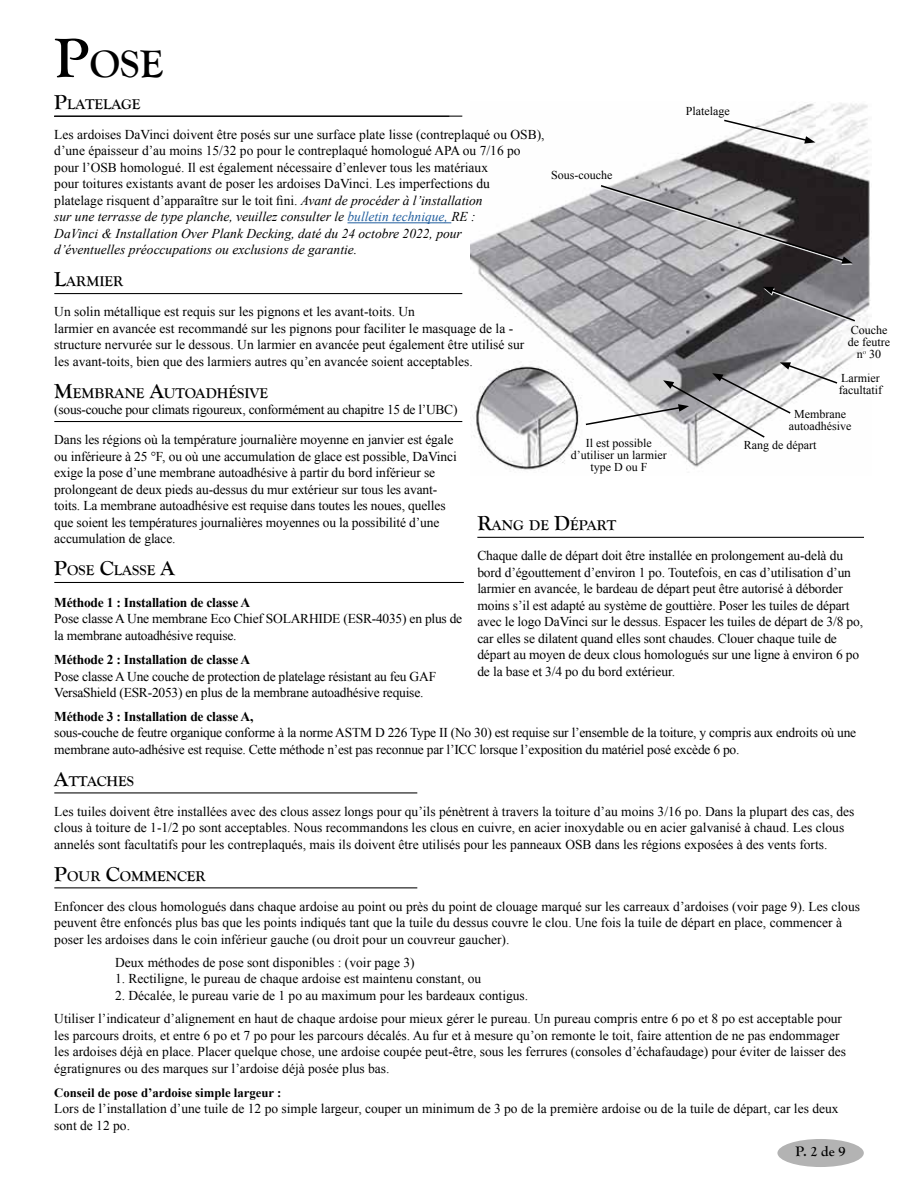
<style>
.page{position:relative;width:918px;height:1188px;background:#fff}
.page>*{position:absolute;margin:0;border:0;box-sizing:border-box;transform-origin:0 0}
.t1{font:700 39.9px "Goudy Old Style T";color:#000}
.t2{font:700 14.7px "Goudy Old Style T";color:#000}
.t3{font:700 14.25px "Goudy Old Style T";color:#000}
.t4{font:13.5px/16.5px "Times New Roman";color:#000}
.t5{font:700 13.5px "Times New Roman";letter-spacing:-.015em;color:#000}
.t6{font:13.5px "Times New Roman";letter-spacing:-.02em;color:#000}
.t7{font:700 12.75px "Times New Roman";color:#000}
.t8{font:12px/12px "Times New Roman";color:#000;text-align:center}
.s1{font-size:57px}
.s2{font-size:21px}
.s3{font-style:italic}
.s4{font-style:italic;color:#215e9e}
</style>
<div class="page">
<img style="left:470px;top:103px;width:401px;height:367px">
<svg style="left:722px;top:119px;width:93px;height:25px"></svg>
<svg style="left:599px;top:184px;width:254px;height:81px"></svg>
<svg style="left:763px;top:287px;width:94px;height:37px"></svg>
<svg style="left:584px;top:362px;width:255px;height:77px"></svg>
<div style="left:777px;top:1139px;width:87px;height:28px;background:#b3b3b3;border-radius:50%"></div>
<hr style="left:54px;top:116px;width:408px;height:1px;background:#000">
<hr style="left:348px;top:222px;width:103px;height:1px;background:#215e9e">
<hr style="left:54px;top:293px;width:408px;height:1px;background:#000">
<hr style="left:54px;top:421px;width:408px;height:1px;background:#000">
<hr style="left:54px;top:582px;width:410px;height:1px;background:#000">
<hr style="left:54px;top:792px;width:363px;height:1px;background:#000">
<hr style="left:54px;top:887px;width:363px;height:1px;background:#000">
<hr style="left:477px;top:537px;width:387px;height:1px;background:#000">
<h1 class="t1" style="left:54px;top:42px;width:111px"><span class="s1">P</span>OSE</h1>
<p class="t2" style="left:54px;top:96px;width:88px"><span class="s2">P</span>LATELAGE</p>
<p class="t4" style="left:54px;top:126px;width:492px">Les ardoises DaVinci doivent être posés sur une surface plate lisse (contreplaqué ou OSB), d’une épaisseur d’au moins 15/32 po pour le contreplaqué homologué APA ou 7/16 po pour l’OSB homologué. Il est également nécessaire d’enlever tous les matériaux<br>pour toitures existants avant de poser les ardoises DaVinci. Les imperfections du<br>platelage risquent d’apparaître sur le toit fini. <span class="s3">Avant de procéder à l’installation<br>sur une terrasse de type planche, veuillez consulter le</span> <span class="s4">bulletin technique,</span> <span class="s3">RE :<br>DaVinci &amp; Installation Over Plank Decking, daté du 24 octobre 2022, pour<br>d’éventuelles préoccupations ou exclusions de garantie.</span></p>
<p class="t2" style="left:54px;top:273px;width:71px"><span class="s2">L</span>ARMIER</p>
<p class="t4" style="left:54px;top:303px;width:472px">Un solin métallique est requis sur les pignons et les avant-toits. Un<br>larmier en avancée est recommandé sur les pignons pour faciliter le masquage de la - structure nervurée sur le dessous. Un larmier en avancée peut également être utilisé sur les avant-toits, bien que des larmiers autres qu’en avancée soient acceptables.</p>
<p class="t2" style="left:54px;top:385px;width:215px"><span class="s2">M</span>EMBRANE <span class="s2">A</span>UTOADHÉSIVE</p>
<p class="t6" style="left:54px;top:401px;width:405px">(sous-couche pour climats rigoureux, conformément au chapitre 15 de l’UBC)</p>
<p class="t4" style="left:54px;top:431px;width:404px">Dans les régions où la température journalière moyenne en janvier est égale ou inférieure à 25 °F, ou où une accumulation de glace est possible, DaVinci exige la pose d’une membrane autoadhésive à partir du bord inférieur se prolongeant de deux pieds au-dessus du mur extérieur sur tous les avant&shy;toits. La membrane autoadhésive est requise dans toutes les noues, quelles que soient les températures journalières moyennes ou la possibilité d’une accumulation de glace.</p>
<p class="t2" style="left:54px;top:562px;width:122px"><span class="s2">P</span>OSE <span class="s2">C</span>LASSE <span class="s2">A</span></p>
<p class="t5" style="left:54px;top:597px;width:197px">Méthode 1 : Installation de classe A</p>
<p class="t4" style="left:54px;top:610px;width:409px">Pose classe A Une membrane Eco Chief SOLARHIDE (ESR-4035) en plus de la membrane autoadhésive requise.</p>
<p class="t5" style="left:54px;top:655px;width:197px">Méthode 2 : Installation de classe A</p>
<p class="t4" style="left:54px;top:668px;width:383px">Pose classe A Une couche de protection de platelage résistant au feu GAF<br>VersaShield (ESR-2053) en plus de la membrane autoadhésive requise.</p>
<p class="t5" style="left:54px;top:711px;width:201px">Méthode 3 : Installation de classe A,</p>
<p class="t4" style="left:54px;top:724px;width:803px">sous-couche de feutre organique conforme à la norme ASTM D 226 Type II (No 30) est requise sur l’ensemble de la toiture, y compris aux endroits où une membrane auto-adhésive est requise. Cette méthode n’est pas reconnue par l’ICC lorsque l’exposition du matériel posé excède 6 po.</p>
<p class="t2" style="left:54px;top:773px;width:81px"><span class="s2">A</span>TTACHES</p>
<p class="t4" style="left:54px;top:803px;width:802px">Les tuiles doivent être installées avec des clous assez longs pour qu’ils pénètrent à travers la toiture d’au moins 3/16 po. Dans la plupart des cas, des clous à toiture de 1-1/2 po sont acceptables. Nous recommandons les clous en cuivre, en acier inoxydable ou en acier galvanisé à chaud. Les clous annelés sont facultatifs pour les contreplaqués, mais ils doivent être utilisés pour les panneaux OSB dans les régions exposées à des vents forts.</p>
<p class="t2" style="left:54px;top:868px;width:153px"><span class="s2">P</span>OUR <span class="s2">C</span>OMMENCER</p>
<p class="t4" style="left:54px;top:898px;width:807px">Enfoncer des clous homologués dans chaque ardoise au point ou près du point de clouage marqué sur les carreaux d’ardoises (voir page 9). Les clous peuvent être enfoncés plus bas que les points indiqués tant que la tuile du dessus couvre le clou. Une fois la tuile de départ en place, commencer à poser les ardoises dans le coin inférieur gauche (ou droit pour un couvreur gaucher).</p>
<p class="t4" style="left:115px;top:954px;width:301px">Deux méthodes de pose sont disponibles : (voir page 3)</p>
<p class="t4" style="left:115px;top:970px;width:368px">1. Rectiligne, le pureau de chaque ardoise est maintenu constant, ou</p>
<p class="t4" style="left:54px;top:983px;width:789px;line-height:23.2px;text-indent:61px">2. Décalée, le pureau varie de 1 po au maximum pour les bardeaux contigus.<br>Utiliser l’indicateur d’alignement en haut de chaque ardoise pour mieux gérer le pureau. Un pureau compris entre 6 po et 8 po est acceptable pour</p>
<p class="t4" style="left:54px;top:1027px;width:793px">les parcours droits, et entre 6 po et 7 po pour les parcours décalés. Au fur et à mesure qu’on remonte le toit, faire attention de ne pas endommager les ardoises déjà en place. Placer quelque chose, une ardoise coupée peut-être, sous les ferrures (consoles d’échafaudage) pour éviter de laisser des égratignures ou des marques sur l’ardoise déjà posée plus bas.</p>
<p class="t7" style="left:54px;top:1088px;width:229px">Conseil de pose d’ardoise simple largeur :</p>
<p class="t4" style="left:54px;top:1100px;width:786px">Lors de l’installation d’une tuile de 12 po simple largeur, couper un minimum de 3 po de la première ardoise ou de la tuile de départ, car les deux sont de 12 po.</p>
<p class="t8" style="left:686px;top:107px;width:45px">Platelage</p>
<p class="t8" style="left:551px;top:168px;width:63px">Sous-couche</p>
<p class="t8" style="left:848px;top:325px;width:44px">Couche de feutre n<sup>o</sup> 30</p>
<p class="t8" style="left:839px;top:373px;width:45px;text-align:left">Larmier facultatif</p>
<p class="t8" style="left:789px;top:409px;width:64px">Membrane autoadhésive</p>
<p class="t8" style="left:571px;top:439px;width:97px">Il est possible d’utiliser un larmier type D ou F</p>
<p class="t8" style="left:744px;top:440px;width:74px">Rang de départ</p>
<p class="t2" style="left:477px;top:517px;width:140px"><span class="s2">R</span>ANG DE <span class="s2">D</span>ÉPART</p>
<p class="t4" style="left:477px;top:547px;width:387px">Chaque dalle de départ doit être installée en prolongement au-delà du bord d’égouttement d’environ 1 po. Toutefois, en cas d’utilisation d’un larmier en avancée, le bardeau de départ peut être autorisé à déborder moins s’il est adapté au système de gouttière. Poser les tuiles de départ avec le logo DaVinci sur le dessus. Espacer les tuiles de départ de 3/8 po, car elles se dilatent quand elles sont chaudes. Clouer chaque tuile de départ au moyen de deux clous homologués sur une ligne à environ 6 po de la base et 3/4 po du bord extérieur.</p>
<p class="t3" style="left:796px;top:1144px;width:51px">P. 2 de 9</p>
</div>
